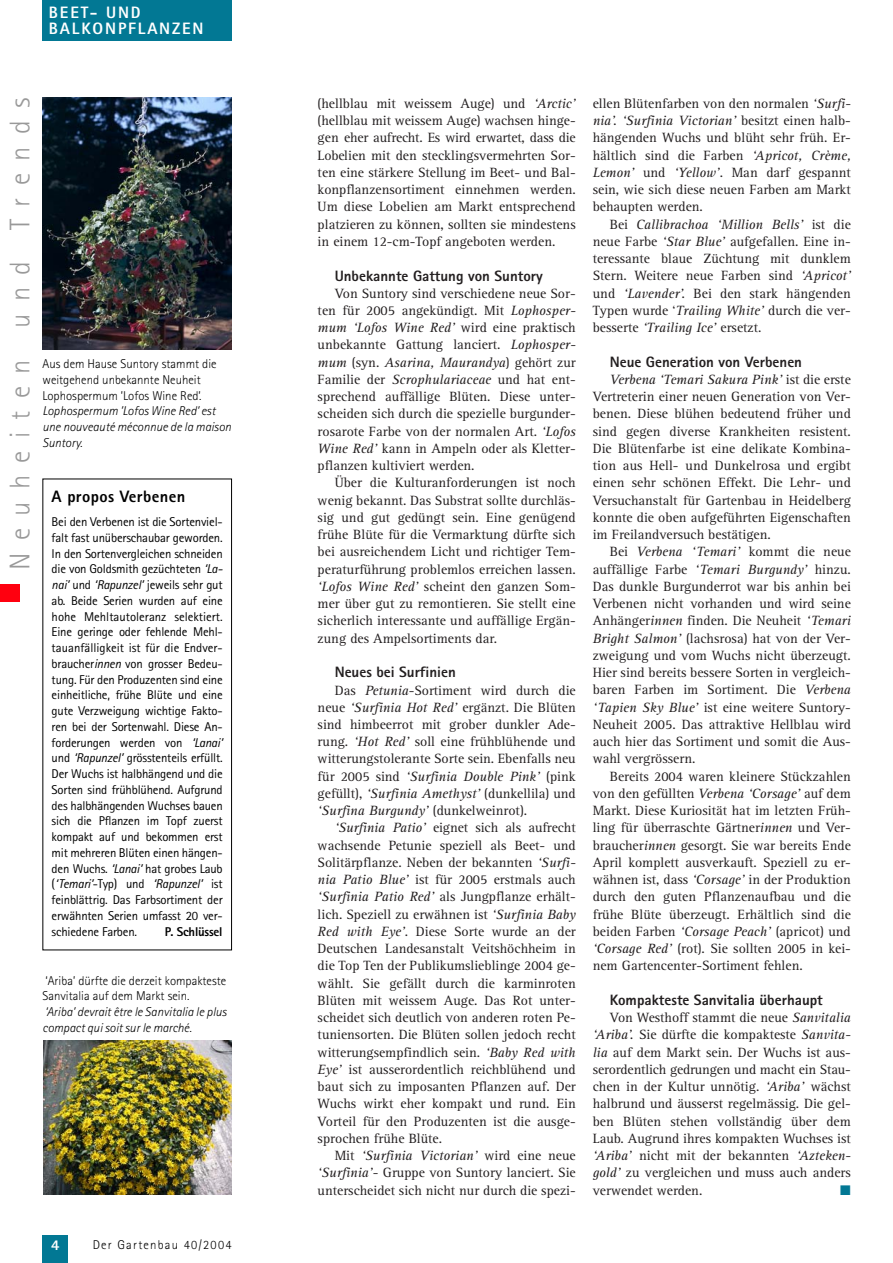
<style>
.page{position:relative;width:893px;height:1263px;background:#fff}
.page>*{position:absolute;margin:0;border:0;box-sizing:border-box;transform-origin:0 0}
.t1{font:300 28.5px "Rotis Sans Serif";letter-spacing:.435em;color:#999}
.t2{font:800 16.5px/16.5px "Rotis Sans Serif";letter-spacing:.11em;color:#fff}
.t3{font:800 16.5px "Rotis Sans Serif";letter-spacing:.02em;color:#000}
.t4{font:800 15px "Rotis Sans Serif";color:#231f20}
.t5{font:800 15px "Rotis Sans Serif";color:#fff}
.t6{font:13.8px/17.2px "Rotis Serif";color:#231f20;text-align:justify}
.t7{font:13.8px "Zapf Dingbats";color:#027894}
.t8{font:12.75px/15.8px "Rotis Sans Serif";letter-spacing:-.015em;color:#000;text-align:justify}
.t9{font:300 12.75px/15.8px "Rotis Sans Serif";color:#000}
.t10{font:italic 300 12.75px/15.8px "Rotis Sans Serif";color:#000}
.t11{font:300 12.75px "Rotis Sans Serif";letter-spacing:.095em;color:#000}
.t12{font:800 12.75px "Rotis Sans Serif";letter-spacing:-.015em;color:#000}
.s1{font-style:italic}
</style>
<div class="page">
<div style="left:43px;top:1235px;width:25px;height:28px;background:#027894"></div>
<div style="left:43px;top:0;width:189px;height:41px;background:#027894"></div>
<div style="left:0;top:584px;width:19px;height:18px;background:#ff000f"></div>
<img style="left:44px;top:1041px;width:188px;height:154px">
<img style="left:43px;top:98px;width:189px;height:252px">
<div style="left:43px;top:479px;width:189px;height:471px;border:1px solid #000"></div>
<p class="t2" style="left:49px;top:5px;width:156px">BEET- UND<br>BALKONPFLANZEN</p>
<h1 class="t1" style="left:10px;top:570px;width:474px;rotate:-90deg">Neuheiten und Trends</h1>
<p class="t9" style="left:43px;top:357px;width:175px">Aus dem Hause Suntory stammt die weitgehend unbekannte Neuheit<br>Lophospermum ’Lofos Wine Red’.</p>
<p class="t10" style="left:43px;top:404px;width:190px">Lophospermum ’Lofos Wine Red’ est une nouveauté méconnue de la maison<br>Suntory.</p>
<p class="t3" style="left:52px;top:491px;width:135px">A propos Verbenen</p>
<p class="t8" style="left:52px;top:515px;width:173px">Bei den Verbenen ist die Sortenviel&shy;falt fast unüberschaubar geworden.<br>In den Sortenvergleichen schneiden die von Goldsmith gezüchteten <span class="s1">‘La&shy;nai’</span> und <span class="s1">‘Rapunzel’</span> jeweils sehr gut ab. Beide Serien wurden auf eine hohe Mehltautoleranz selektiert.<br>Eine geringe oder fehlende Mehl&shy;tauanfälligkeit ist für die Endver&shy;braucher<span class="s1">innen</span> von grosser Bedeu&shy;tung. Für den Produzenten sind eine einheitliche, frühe Blüte und eine gute Verzweigung wichtige Fakto&shy;ren bei der Sortenwahl. Diese An&shy;forderungen werden von <span class="s1">‘Lanai’ </span>und <span class="s1">‘Rapunzel’</span> grösstenteils erfüllt.<br>Der Wuchs ist halbhängend und die Sorten sind frühblühend. Aufgrund des halbhängenden Wuchses bauen sich die Pflanzen im Topf zuerst kompakt auf und bekommen erst mit mehreren Blüten einen hängen&shy;den Wuchs. <span class="s1">‘Lanai’</span> hat grobes Laub (<span class="s1">‘Temari’</span>-Typ) und <span class="s1">‘Rapunzel’</span> ist feinblättrig. Das Farbsortiment der erwähnten Serien umfasst 20 ver&shy;schiedene Farben.</p>
<p class="t12" style="left:165px;top:927px;width:59px">P. Schlüssel</p>
<p class="t9" style="left:43px;top:974px;width:185px">‘Ariba’ dürfte die derzeit kompakteste<br>Sanvitalia auf dem Markt sein.</p>
<p class="t10" style="left:43px;top:1005px;width:186px">‘Ariba’ devrait être le Sanvitalia le plus compact qui soit sur le marché.</p>
<p class="t5" style="left:51px;top:1240px;width:10px">4</p>
<p class="t11" style="left:93px;top:1240px;width:140px">Der Gartenbau 40/2004</p>
<p class="t6" style="left:317px;top:96px;width:259px">(hellblau mit weissem Auge) und <span class="s1">‘Arctic’ </span>(hellblau mit weissem Auge) wachsen hinge&shy;gen eher aufrecht. Es wird erwartet, dass die Lobelien mit den stecklingsvermehrten Sor&shy;ten eine stärkere Stellung im Beet- und Bal&shy;konpflanzensortiment einnehmen werden.<br>Um diese Lobelien am Markt entsprechend platzieren zu können, sollten sie mindestens in einem 12-cm-Topf angeboten werden.</p>
<p class="t4" style="left:334px;top:270px;width:210px">Unbekannte Gattung von Suntory</p>
<p class="t6" style="left:317px;top:286px;width:259px;text-indent:17px">Von Suntory sind verschiedene neue Sor&shy;ten für 2005 angekündigt. Mit <span class="s1">Lophosper&shy;mum ‘Lofos Wine Red’</span> wird eine praktisch unbekannte Gattung lanciert. <span class="s1">Lophosper&shy;mum</span> (syn. <span class="s1">Asarina, Maurandya</span>) gehört zur Familie der <span class="s1">Scrophulariaceae</span> und hat ent&shy;sprechend auffällige Blüten. Diese unter&shy;scheiden sich durch die spezielle burgunder&shy;rosarote Farbe von der normalen Art. <span class="s1">‘Lofos Wine Red’</span> kann in Ampeln oder als Kletter&shy;pflanzen kultiviert werden.</p>
<p class="t6" style="left:317px;top:476px;width:259px;text-indent:17px">Über die Kulturanforderungen ist noch wenig bekannt. Das Substrat sollte durchläs&shy;sig und gut gedüngt sein. Eine genügend frühe Blüte für die Vermarktung dürfte sich bei ausreichendem Licht und richtiger Tem&shy;peraturführung problemlos erreichen lassen. <span class="s1">‘Lofos Wine Red’</span> scheint den ganzen Som&shy;mer über gut zu remontieren. Sie stellt eine sicherlich interessante und auffällige Ergän&shy;zung des Ampelsortiments dar.</p>
<p class="t4" style="left:334px;top:667px;width:123px">Neues bei Surfinien</p>
<p class="t6" style="left:317px;top:683px;width:259px;text-indent:17px">Das <span class="s1">Petunia</span>-Sortiment wird durch die neue <span class="s1">‘Surfinia Hot Red’</span> ergänzt. Die Blüten sind himbeerrot mit grober dunkler Ade&shy;rung. <span class="s1">‘Hot Red’</span> soll eine frühblühende und witterungstolerante Sorte sein. Ebenfalls neu für 2005 sind <span class="s1">‘Surfinia Double Pink’</span> (pink gefüllt), <span class="s1">‘Surfinia Amethyst’</span> (dunkellila) und <span class="s1">‘Surfina Burgundy’</span> (dunkelweinrot).</p>
<p class="t6" style="left:317px;top:821px;width:259px;text-indent:17px"><span class="s1">‘Surfinia Patio’</span> eignet sich als aufrecht wachsende Petunie speziell als Beet- und Solitärpflanze. Neben der bekannten <span class="s1">‘Surfi&shy;nia Patio Blue’</span> ist für 2005 erstmals auch <span class="s1">‘Surfinia Patio Red’</span> als Jungpflanze erhält&shy;lich. Speziell zu erwähnen ist <span class="s1">‘Surfinia Baby Red with Eye’</span>. Diese Sorte wurde an der Deutschen Landesanstalt Veitshöchheim in die Top Ten der Publikumslieblinge 2004 ge&shy;wählt. Sie gefällt durch die karminroten Blüten mit weissem Auge. Das Rot unter&shy;scheidet sich deutlich von anderen roten Pe&shy;tuniensorten. Die Blüten sollen jedoch recht witterungsempfindlich sein. <span class="s1">‘Baby Red with Eye’</span> ist ausserordentlich reichblühend und baut sich zu imposanten Pflanzen auf. Der Wuchs wirkt eher kompakt und rund. Ein Vorteil für den Produzenten ist die ausge&shy;sprochen frühe Blüte.</p>
<p class="t6" style="left:317px;top:1148px;width:259px;text-indent:17px">Mit <span class="s1">‘Surfinia Victorian’</span> wird eine neue <span class="s1">‘Surfinia’-</span> Gruppe von Suntory lanciert. Sie unterscheidet sich nicht nur durch die spezi-</p>
<p class="t6" style="left:592px;top:96px;width:259px">ellen Blütenfarben von den normalen <span class="s1">‘Surfi&shy;nia’. ‘Surfinia Victorian’</span> besitzt einen halb&shy;hängenden Wuchs und blüht sehr früh. Er&shy;hältlich sind die Farben <span class="s1">‘Apricot, Crème, Lemon’</span> und <span class="s1">‘Yellow’</span>. Man darf gespannt sein, wie sich diese neuen Farben am Markt behaupten werden.</p>
<p class="t6" style="left:592px;top:217px;width:259px;text-indent:17px">Bei <span class="s1">Callibrachoa ‘Million Bells’</span> ist die neue Farbe <span class="s1">‘Star Blue’</span> aufgefallen. Eine in&shy;teressante blaue Züchtung mit dunklem Stern. Weitere neue Farben sind <span class="s1">‘Apricot’ </span>und <span class="s1">‘Lavender’.</span> Bei den stark hängenden Typen wurde ‘<span class="s1">Trailing White’</span> durch die ver&shy;besserte <span class="s1">‘Trailing Ice’</span> ersetzt.</p>
<p class="t4" style="left:609px;top:356px;width:194px">Neue Generation von Verbenen</p>
<p class="t6" style="left:592px;top:372px;width:259px;text-indent:17px"><span class="s1">Verbena ‘Temari Sakura Pink’</span> ist die erste Vertreterin einer neuen Generation von Ver&shy;benen. Diese blühen bedeutend früher und sind gegen diverse Krankheiten resistent.<br>Die Blütenfarbe ist eine delikate Kombina&shy;tion aus Hell- und Dunkelrosa und ergibt einen sehr schönen Effekt. Die Lehr- und Versuchanstalt für Gartenbau in Heidelberg konnte die oben aufgeführten Eigenschaften im Freilandversuch bestätigen.</p>
<p class="t6" style="left:592px;top:545px;width:259px;text-indent:17px">Bei <span class="s1">Verbena ‘Temari’</span> kommt die neue auffällige Farbe <span class="s1">‘Temari Burgundy’</span> hinzu.<br>Das dunkle Burgunderrot war bis anhin bei Verbenen nicht vorhanden und wird seine Anhänger<span class="s1">innen</span> finden. Die Neuheit <span class="s1">‘Temari Bright Salmon’</span> (lachsrosa) hat von der Ver&shy;zweigung und vom Wuchs nicht überzeugt.<br>Hier sind bereits bessere Sorten in vergleich&shy;baren Farben im Sortiment. Die <span class="s1">Verbena ‘Tapien Sky Blue’</span> ist eine weitere Suntory-Neuheit 2005. Das attraktive Hellblau wird auch hier das Sortiment und somit die Aus&shy;wahl vergrössern.</p>
<p class="t6" style="left:592px;top:769px;width:259px;text-indent:17px">Bereits 2004 waren kleinere Stückzahlen von den gefüllten <span class="s1">Verbena ‘Corsage’</span> auf dem Markt. Diese Kuriosität hat im letzten Früh&shy;ling für überraschte Gärtner<span class="s1">innen</span> und Ver&shy;braucher<span class="s1">innen</span> gesorgt. Sie war bereits Ende April komplett ausverkauft. Speziell zu er&shy;wähnen ist, dass <span class="s1">‘Corsage’</span> in der Produktion durch den guten Pflanzenaufbau und die frühe Blüte überzeugt. Erhältlich sind die beiden Farben <span class="s1">‘Corsage Peach’</span> (apricot) und <span class="s1">‘Corsage Red’</span> (rot). Sie sollten 2005 in kei&shy;nem Gartencenter-Sortiment fehlen.</p>
<p class="t4" style="left:609px;top:995px;width:214px">Kompakteste Sanvitalia überhaupt</p>
<p class="t6" style="left:592px;top:1010px;width:259px;text-indent:17px">Von Westhoff stammt die neue <span class="s1">Sanvitalia ‘Ariba’.</span> Sie dürfte die kompakteste <span class="s1">Sanvita&shy;lia</span> auf dem Markt sein. Der Wuchs ist aus&shy;serordentlich gedrungen und macht ein Stau&shy;chen in der Kultur unnötig. <span class="s1">‘Ariba’</span> wächst halbrund und äusserst regelmässig. Die gel&shy;ben Blüten stehen vollständig über dem Laub. Augrund ihres kompakten Wuchses ist <span class="s1">‘Ariba’</span> nicht mit der bekannten <span class="s1">‘Azteken&shy;gold’</span> zu vergleichen und muss auch anders verwendet werden.</p>
<p class="t7" style="left:840px;top:1183px;width:12px">■</p>
</div>
